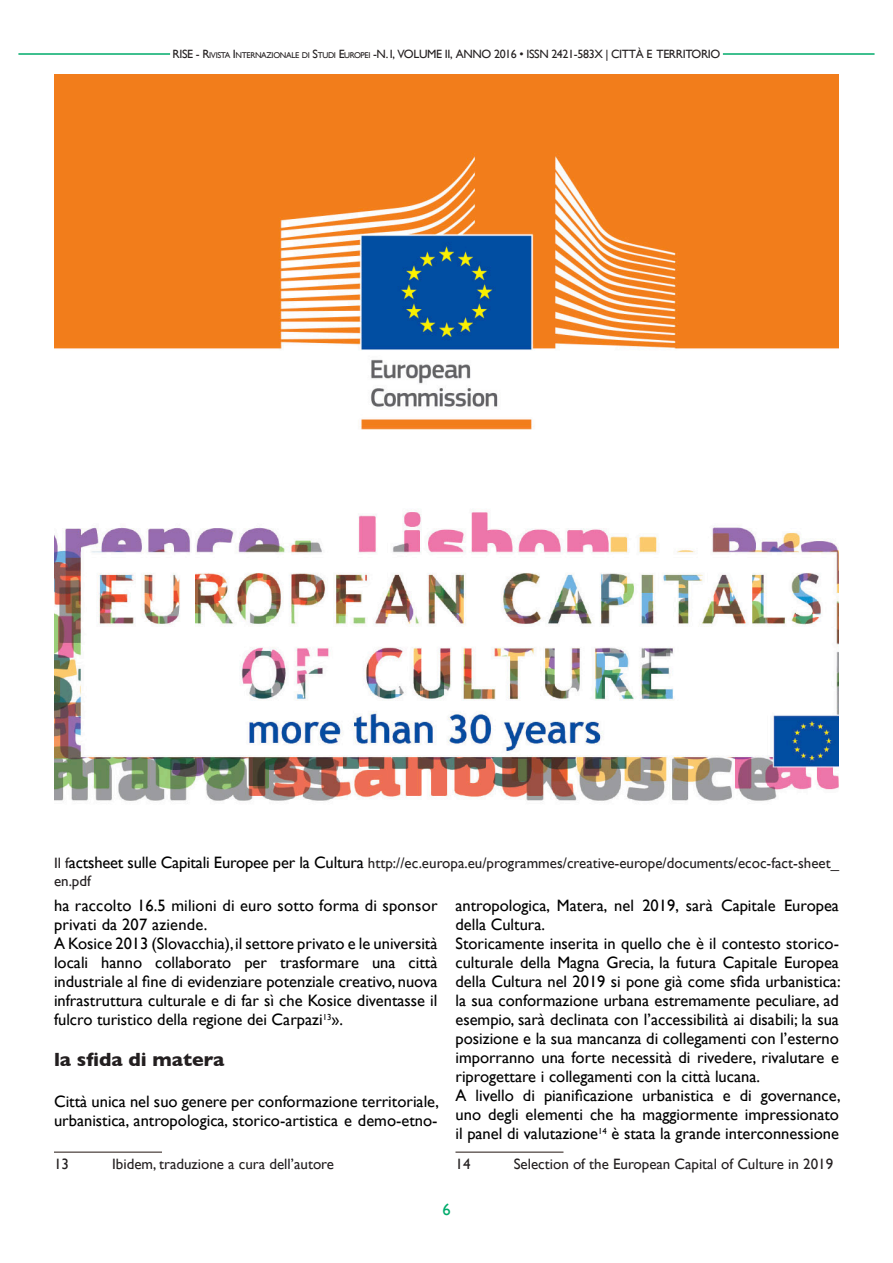
<style>
.page{position:relative;width:893px;height:1263px;background:#fff}
.page>*{position:absolute;margin:0;border:0;box-sizing:border-box;transform-origin:0 0}
.TITOLO_2{font:700 19.5px "Gill Sans";color:#231f20}
.TESTO{font:16.5px/18.9px "Gill Sans";color:#000}
.t1{font:16.5px "Gill Sans";color:#00ab6b}
.NOTE_TESTO{font:15px/17.2px "Gill Sans";color:#231f20}
.t2{font:12px "Gill Sans";letter-spacing:-.03em;color:#231f20}
.t3{font:8.4px "Gill Sans";letter-spacing:-.045em;color:#231f20}
.s1{font-size:12px}
.s2{font-style:inherit}
.s3{font-size:16.5px;color:#000}
</style>
<div class="page">
<img style="left:54px;top:74px;width:785px;height:727px">
<hr style="left:18px;top:53px;width:152px;height:2px;background:#00ab6b">
<hr style="left:723px;top:53px;width:151px;height:2px;background:#00ab6b">
<hr style="left:54px;top:1151px;width:108px;height:2px;background:#6b6360">
<hr style="left:455px;top:1151px;width:108px;height:2px;background:#6b6360">
<p class="t3" style="left:173px;top:50px;width:234px"><span class="s1">RISE - R</span>IVISTA <span class="s1">I</span>NTERNAZIONALE DI <span class="s1">S</span>TUDI <span class="s1">E</span>UROPEI <span class="s1">-N . I, VOLU</span></p>
<p class="t2" style="left:427px;top:47px;width:39px">ME II, ANNO</p>
<p class="t2" style="left:494px;top:47px;width:228px">2016 • ISSN 2421-583X | <span class="s2">CITTÀ E TERRITORIO</span></p>
<p class="NOTE_TESTO" style="left:54px;top:854px;width:786px">Il f<span class="s3">actsheet sulle Capitali Europee per la Cultura</span> http://ec.europa.eu/programmes/creative-europe/documents/ecoc-fact-sheet_ en.pdf</p>
<p class="TESTO" style="left:54px;top:896px;width:385px">ha raccolto 16.5 milioni di euro sotto forma di sponsor privati da 207 aziende.</p>
<p class="TESTO" style="left:54px;top:933px;width:385px;text-align:justify">A Kosice 2013 (Slovacchia), il settore privato e le università locali hanno collaborato per trasformare una città industriale al fine di evidenziare potenziale creativo, nuova infrastruttura culturale e di far sì che Kosice diventasse il fulcro turistico della regione dei Carpazi<sup>13</sup>».</p>
<p class="TITOLO_2" style="left:54px;top:1044px;width:172px">la sfida di matera</p>
<p class="TESTO" style="left:54px;top:1092px;width:387px">Città unica nel suo genere per conformazione territoriale, urbanistica, antropologica, storico-artistica e demo-etno-</p>
<p class="NOTE_TESTO" style="left:54px;top:1155px;width:16px">13</p>
<p class="NOTE_TESTO" style="left:112px;top:1155px;width:223px">Ibidem, traduzione a cura dell’autore</p>
<p class="TESTO" style="left:455px;top:896px;width:385px">antropologica, Matera, nel 2019, sarà Capitale Europea della Cultura.</p>
<p class="TESTO" style="left:455px;top:933px;width:387px;text-align:justify">Storicamente inserita in quello che è il contesto storico&shy;culturale della Magna Grecia, la futura Capitale Europea della Cultura nel 2019 si pone già come sfida urbanistica: la sua conformazione urbana estremamente peculiare, ad esempio, sarà declinata con l’accessibilità ai disabili; la sua posizione e la sua mancanza di collegamenti con l’esterno imporranno una forte necessità di rivedere, rivalutare e riprogettare i collegamenti con la città lucana.</p>
<p class="TESTO" style="left:455px;top:1085px;width:387px;text-align:justify">A livello di pianificazione urbanistica e di governance, uno degli elementi che ha maggiormente impressionato il panel di valutazione<sup>14</sup> è stata la grande interconnessione</p>
<p class="NOTE_TESTO" style="left:455px;top:1155px;width:16px">14</p>
<p class="NOTE_TESTO" style="left:514px;top:1155px;width:321px">Selection of the European Capital of Culture in 2019</p>
<p class="t1" style="left:442px;top:1199px;width:10px">6</p>
</div>
